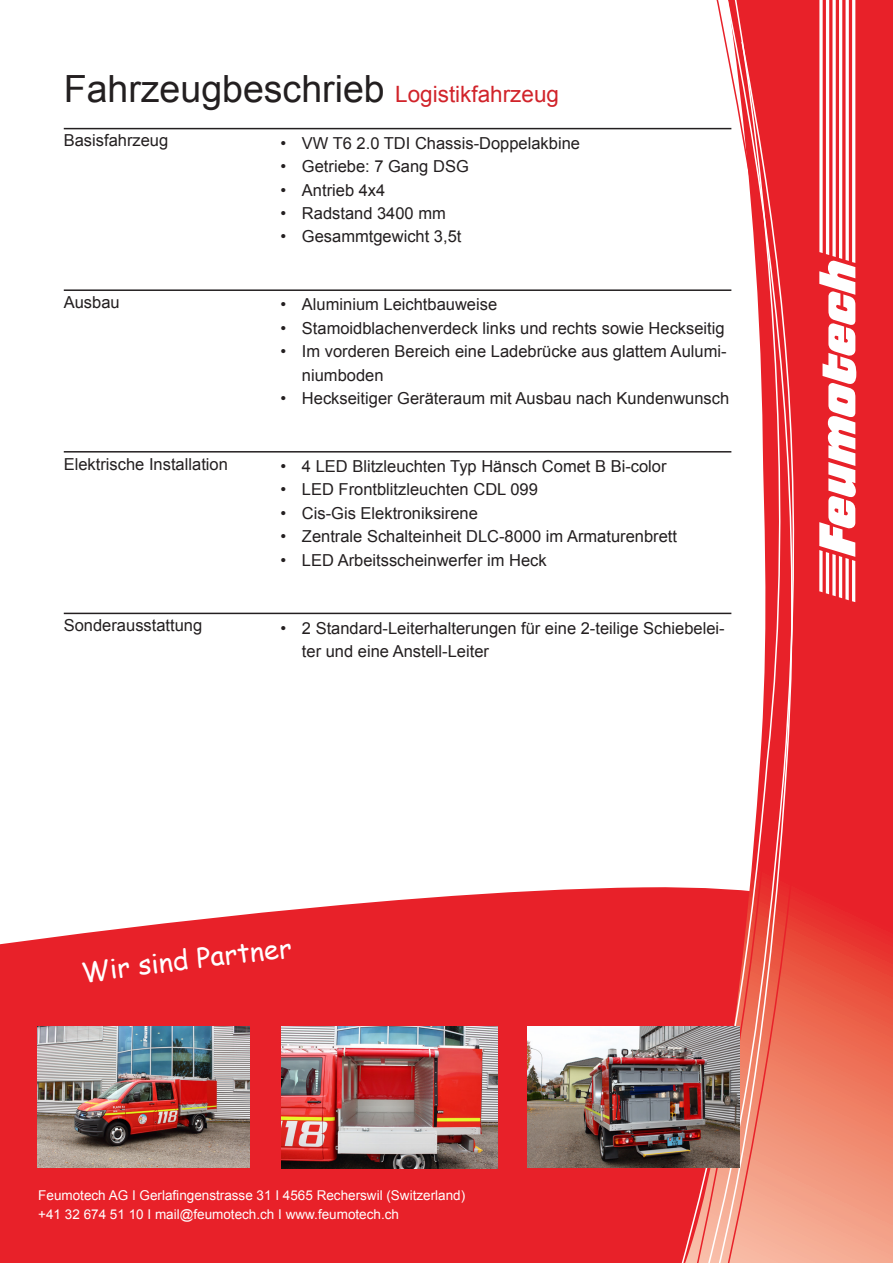
<style>
.page{position:relative;width:893px;height:1263px;background:#fff}
.page>*{position:absolute;margin:0;border:0;box-sizing:border-box;transform-origin:0 0}
.Titel_1{font:37.5px "Arial";color:#231f20}
.t1{font:27px "Comic Sans MS";color:#fff}
.Titel_2{font:16.5px/23.4px "Arial";color:#231f20}
.t2{font:13.5px/19.2px "Arial";color:#fff}
.s1{font-size:22.5px;color:#d1232a}
</style>
<div class="page">
<svg style="left:0;top:887px;width:677px;height:376px;background:#e9343b"></svg>
<svg style="left:813px;top:0;width:80px;height:1263px;background:#ea3e3c"></svg>
<svg style="left:806px;top:0;width:7px;height:1263px;background:#e93a39"></svg>
<svg style="left:677px;top:127px;width:25px;height:1136px"></svg>
<svg style="left:702px;top:40px;width:106px;height:1223px"></svg>
<svg style="left:714px;top:0;width:92px;height:1263px"></svg>
<svg style="left:819px;top:0;width:37px;height:602px"></svg>
<img style="left:527px;top:1027px;width:213px;height:140px">
<img style="left:282px;top:1027px;width:215px;height:141px">
<img style="left:37px;top:1027px;width:213px;height:140px">
<hr style="left:64px;top:128px;width:667px;height:1px;background:#231f20">
<hr style="left:64px;top:289px;width:667px;height:2px;background:#231f20">
<hr style="left:64px;top:451px;width:667px;height:1px;background:#231f20">
<hr style="left:64px;top:613px;width:667px;height:1px;background:#231f20">
<p class="Titel_1" style="left:64px;top:64px;width:497px">Fahrzeugbeschrieb <span class="s1">Logistikfahrzeug</span></p>
<p class="Titel_2" style="left:64px;top:129px;width:106px">Basisfahrzeug</p>
<p class="Titel_2" style="left:281px;top:131px;width:301px">• VW T6 2.0 TDI Chassis-Doppelakbine</p>
<p class="Titel_2" style="left:281px;top:155px;width:190px">• Getriebe: 7 Gang DSG</p>
<p class="Titel_2" style="left:281px;top:178px;width:106px">• Antrieb 4x4</p>
<p class="Titel_2" style="left:281px;top:202px;width:167px">• Radstand 3400 mm</p>
<p class="Titel_2" style="left:281px;top:225px;width:182px">• Gesammtgewicht 3,5t</p>
<p class="Titel_2" style="left:64px;top:291px;width:57px">Ausbau</p>
<p class="Titel_2" style="left:281px;top:293px;width:218px">• Aluminium Leichtbauweise</p>
<p class="Titel_2" style="left:281px;top:316px;width:445px">• Stamoidblachenverdeck links und rechts sowie Heckseitig</p>
<p class="Titel_2" style="left:302px;top:340px;width:426px;text-indent:-21px">• Im vorderen Bereich eine Ladebrücke aus glattem Aulumi&shy;niumboden</p>
<p class="Titel_2" style="left:281px;top:387px;width:450px">• Heckseitiger Geräteraum mit Ausbau nach Kundenwunsch</p>
<p class="Titel_2" style="left:64px;top:452px;width:166px">Elektrische Installation</p>
<p class="Titel_2" style="left:281px;top:455px;width:387px">• 4 LED Blitzleuchten Typ Hänsch Comet B Bi-color</p>
<p class="Titel_2" style="left:281px;top:478px;width:259px">• LED Frontblitzleuchten CDL 099</p>
<p class="Titel_2" style="left:281px;top:501px;width:199px">• Cis-Gis Elektroniksirene</p>
<p class="Titel_2" style="left:281px;top:525px;width:398px">• Zentrale Schalteinheit DLC-8000 im Armaturenbrett</p>
<p class="Titel_2" style="left:281px;top:548px;width:268px">• LED Arbeitsscheinwerfer im Heck</p>
<p class="Titel_2" style="left:64px;top:614px;width:140px">Sonderausstattung</p>
<p class="Titel_2" style="left:302px;top:616px;width:424px;text-indent:-21px">• 2 Standard-Leiterhalterungen für eine 2-teilige Schiebelei&shy;ter und eine Anstell-Leiter</p>
<h2 class="t1" style="left:149px;top:944px;width:88px;rotate:-7deg">ind Par</h2>
<h2 class="t1" style="left:235px;top:933px;width:56px;rotate:-6deg">tner</h2>
<h2 class="t1" style="left:79px;top:954px;width:71px;rotate:-8deg">Wir s</h2>
<p class="t2" style="left:38px;top:1185px;width:428px">Feumotech AG I Gerlafingenstrasse 31 I 4565 Recherswil (Switzerland) +41 32 674 51 10 I mail@feumotech.ch I www.feumotech.ch</p>
</div>
